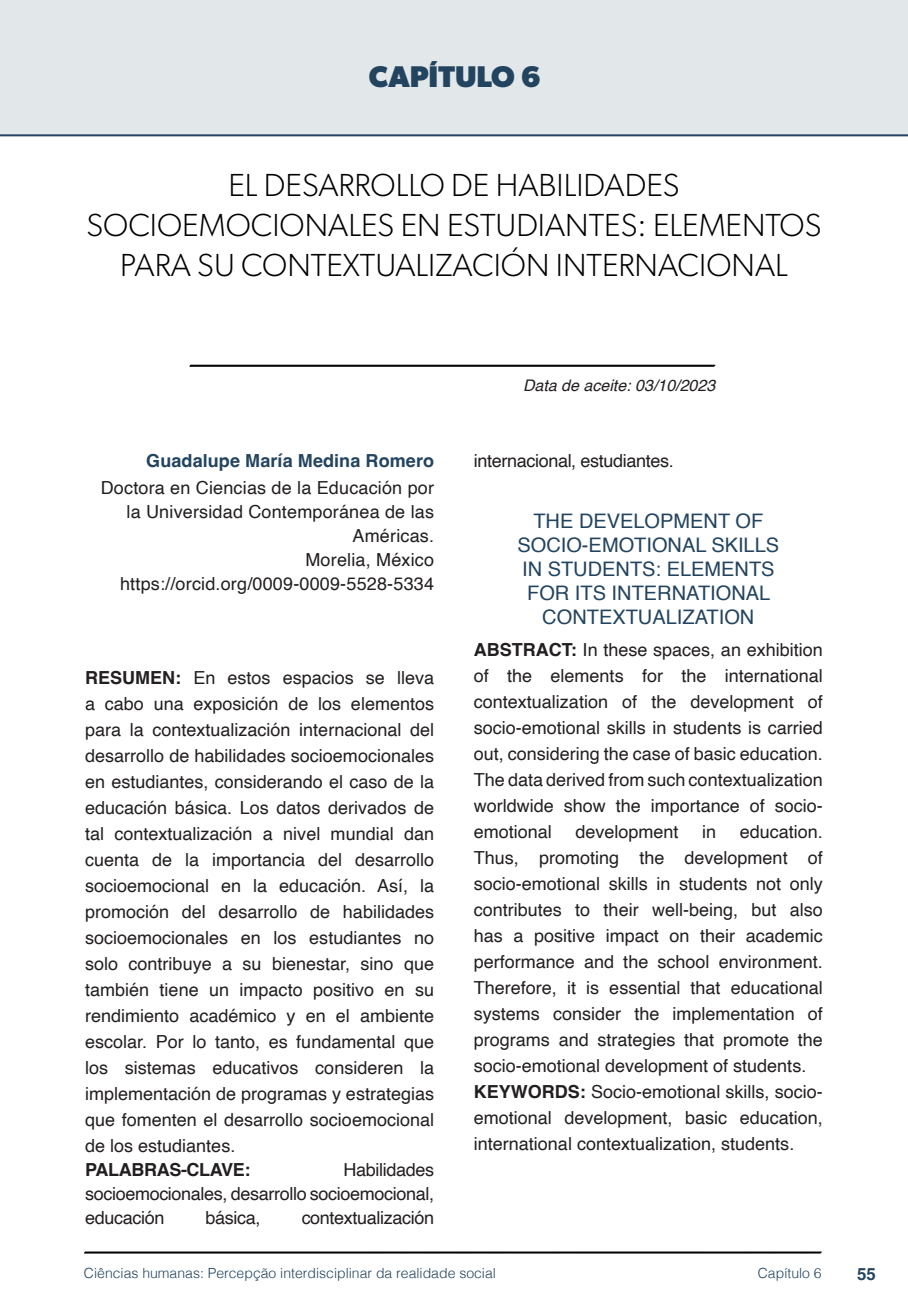
<style>
.page{position:relative;width:908px;height:1304px;background:#fff}
.page>*{position:absolute;margin:0;border:0;box-sizing:border-box;transform-origin:0 0}
.nome_artigos{font:300 32px/40px "Gibson";color:#000;text-align:center}
.capítulos{font:700 30px "Gibson";color:#23445f}
.título_Inglês{font:20px/24px "Helvetica";color:#23445f;text-align:center}
.Resumos_e_PC_TXT{font:18px/26px "Helvetica";color:#231f20;text-align:justify}
.info_autores{font:18px/24px "Helvetica";letter-spacing:.01em;color:#231f20;text-align:right}
.Resumos_e_PC_TXT-2{font:18px "Helvetica";letter-spacing:-.02em;color:#231f20}
.nome_autores{font:700 18px "Helvetica";letter-spacing:.005em;color:#23445f}
.Resumos_e_PC_TXT-3{font:700 18px "Helvetica";letter-spacing:-.02em;color:#231f20}
.t1{font:700 16.8px "Helvetica";color:#23445f}
.t2{font:italic 16px "Helvetica";color:#231f20}
.t3{font:300 14px "Helvetica";color:#23445f}
.s1{font-weight:700}
</style>
<div class="page">
<svg style="left:84px;top:1251px;width:737px;height:3px;background:#515151"></svg>
<div style="left:0;top:0;width:907px;height:136px;background:#e2e7e9"></div>
<svg style="left:189px;top:364px;width:526px;height:3px;background:#4f4f4f"></svg>
<div style="left:44px;top:72px;width:68px;height:61px;background:#e2e7e9"></div>
<p class="capítulos" style="left:369px;top:58px;width:173px">CAPÍTULO 6</p>
<p class="nome_artigos" style="left:86px;top:164px;width:736px">EL DESARROLLO DE HABILIDADES<br>SOCIOEMOCIONALES EN ESTUDIANTES: ELEMENTOS<br>PARA SU CONTEXTUALIZACIÓN INTERNACIONAL</p>
<p class="nome_autores" style="left:146px;top:450px;width:289px">Guadalupe María Medina Romero</p>
<p class="info_autores" style="left:101px;top:477px;width:335px">Doctora en Ciencias de la Educación por la Universidad Contemporánea de las<br>Américas.</p>
<p class="info_autores" style="left:305px;top:549px;width:130px">Morelia, México</p>
<p class="info_autores" style="left:120px;top:573px;width:315px">https://orcid.org/0009-0009-5528-5334</p>
<p class="Resumos_e_PC_TXT" style="left:85px;top:666px;width:350px"><span class="s1">RESUMEN:</span> En estos espacios se lleva a cabo una exposición de los elementos para la contextualización internacional del desarrollo de habilidades socioemocionales en estudiantes, considerando el caso de la educación básica. Los datos derivados de tal contextualización a nivel mundial dan cuenta de la importancia del desarrollo socioemocional en la educación. Así, la promoción del desarrollo de habilidades socioemocionales en los estudiantes no solo contribuye a su bienestar, sino que también tiene un impacto positivo en su rendimiento académico y en el ambiente escolar. Por lo tanto, es fundamental que los sistemas educativos consideren la implementación de programas y estrategias que fomenten el desarrollo socioemocional de los estudiantes.</p>
<p class="Resumos_e_PC_TXT-3" style="left:85px;top:1159px;width:167px">PALABRAS-CLAVE:</p>
<p class="Resumos_e_PC_TXT" style="left:85px;top:1159px;width:350px;line-height:24px;text-indent:258px">Habilidades socioemocionales, desarrollo socioemocional, educación</p>
<p class="Resumos_e_PC_TXT" style="left:205px;top:1206px;width:56px">básica,</p>
<p class="Resumos_e_PC_TXT-2" style="left:301px;top:1204px;width:134px">contextualización</p>
<p class="t2" style="left:523px;top:373px;width:194px">Data de aceite: 03/10/2023</p>
<p class="Resumos_e_PC_TXT-2" style="left:473px;top:447px;width:201px">internacional, estudiantes.</p>
<p class="título_Inglês" style="left:517px;top:510px;width:263px">THE DEVELOPMENT OF<br>SOCIO-EMOTIONAL SKILLS<br>IN STUDENTS: ELEMENTS<br>FOR ITS INTERNATIONAL<br>CONTEXTUALIZATION</p>
<p class="Resumos_e_PC_TXT" style="left:473px;top:637px;width:350px"><span class="s1">ABSTRACT:</span> In these spaces, an exhibition of the elements for the international contextualization of the development of socio-emotional skills in students is carried out, considering the case of basic education.<br>The data derived from such contextualization worldwide show the importance of socio&shy;emotional</p>
<p class="Resumos_e_PC_TXT" style="left:473px;top:819px;width:350px;text-indent:266px">education.<br>Thus, promoting the development of socio-emotional skills in students not only contributes to their well-being, but also has a positive impact on their academic performance and the school environment.<br>Therefore, it is essential that educational systems consider the implementation of programs and strategies that promote the socio-emotional development of students.</p>
<p class="Resumos_e_PC_TXT" style="left:473px;top:1079px;width:350px"><span class="s1">KEYWORDS:</span> Socio-emotional skills, socio&shy;emotional development, basic education, international contextualization, students.</p>
<p class="Resumos_e_PC_TXT" style="left:575px;top:819px;width:105px">development</p>
<p class="Resumos_e_PC_TXT" style="left:701px;top:819px;width:16px">in</p>
<p class="t3" style="left:84px;top:1261px;width:413px">Ciências humanas: Percepção interdisciplinar da realidade social</p>
<p class="t3" style="left:757px;top:1261px;width:65px">Capítulo 6</p>
<p class="t1" style="left:856px;top:1264px;width:20px">55</p>
</div>
